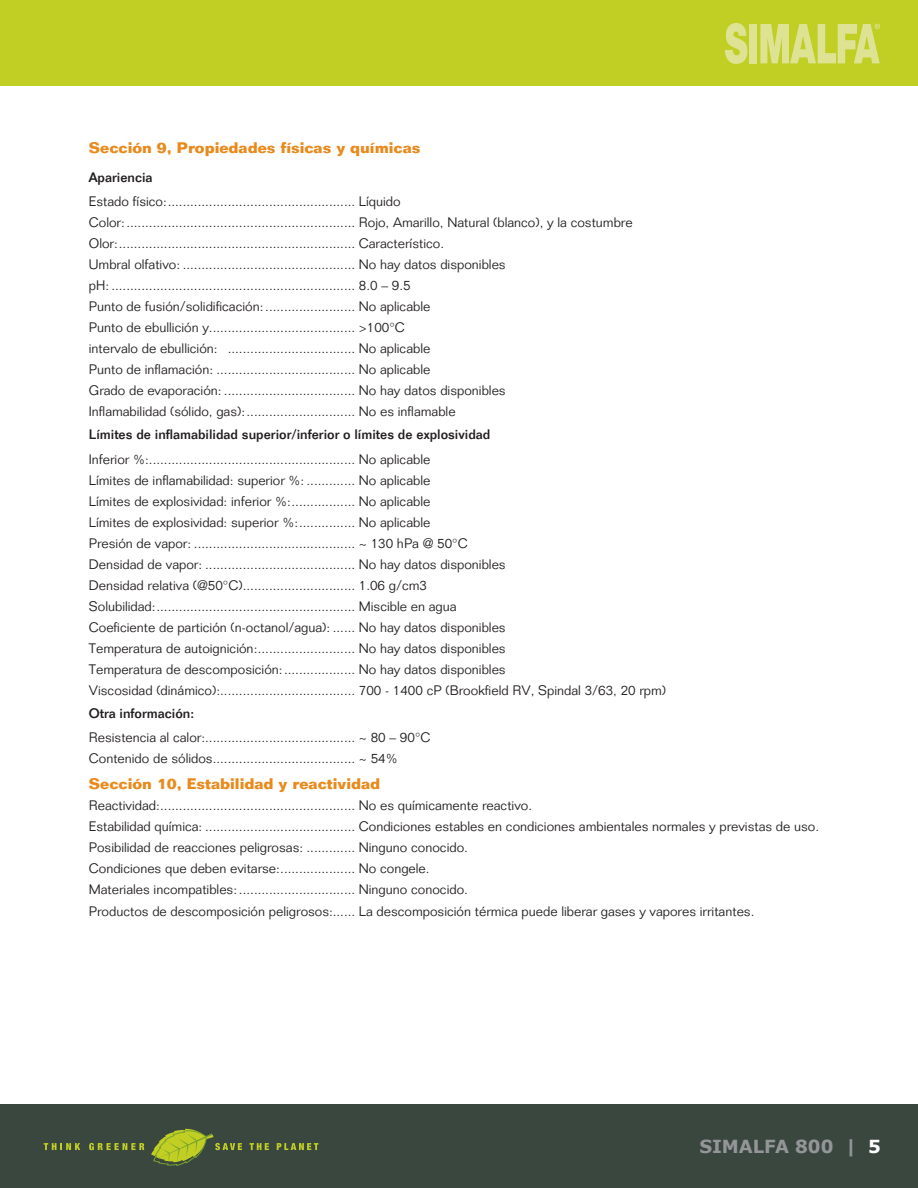
<style>
.page{position:relative;width:918px;height:1188px;background:#fff}
.page>*{position:absolute;margin:0;border:0;box-sizing:border-box;transform-origin:0 0}
.t1{font:700 18px "Verdana";letter-spacing:-.005em;color:#939598}
.t2{font:700 15px "Folio Std";color:#e88a1c}
.t3{font:300 13.5px/21px "Folio Std";color:#231f20}
.t4{font:500 13.5px "Folio Std";color:#231f20}
.s1{color:#fff}
</style>
<div class="page">
<div style="left:0;top:1105px;width:918px;height:83px;background:#3a473f"></div>
<div style="left:0;top:1px;width:918px;height:85px;background:#c1ce23"></div>
<svg style="left:725px;top:23px;width:22px;height:41px"></svg>
<div style="left:750px;top:24px;width:7px;height:39px;background:#dee394"></div>
<svg style="left:760px;top:24px;width:120px;height:39px"></svg>
<svg style="left:44px;top:1143px;width:36px;height:7px"></svg>
<svg style="left:89px;top:1143px;width:55px;height:7px"></svg>
<svg style="left:151px;top:1129px;width:91px;height:37px"></svg>
<svg style="left:249px;top:1143px;width:20px;height:7px"></svg>
<svg style="left:277px;top:1143px;width:41px;height:7px"></svg>
<p class="t2" style="left:89px;top:139px;width:333px">Sección 9, Propiedades físicas y químicas</p>
<p class="t4" style="left:89px;top:169px;width:65px">Apariencia</p>
<p class="t3" style="left:89px;top:191px;width:545px">Estado físico:.................................................. Líquido Color:............................................................. Rojo, Amarillo, Natural (blanco), y la costumbre Olor:............................................................... Característico.<br>Umbral olfativo: .............................................. No hay datos disponibles<br>pH: ................................................................. 8.0 – 9.5<br>Punto de fusión/solidificación:........................ No aplicable<br>Punto de ebullición y....................................... &gt;100°C<br>intervalo de ebullición: .................................. No aplicable<br>Punto de inflamación: ..................................... No aplicable<br>Grado de evaporación: ................................... No hay datos disponibles<br>Inflamabilidad (sólido, gas):............................. No es inflamable</p>
<p class="t4" style="left:89px;top:427px;width:403px">Límites de inflamabilidad superior/inferior o límites de explosividad</p>
<p class="t3" style="left:89px;top:448px;width:579px">Inferior %:....................................................... No aplicable<br>Límites de inflamabilidad: superior %: ............. No aplicable<br>Límites de explosividad: inferior %:................. No aplicable<br>Límites de explosividad: superior %:............... No aplicable<br>Presión de vapor: ........................................... ~ 130 hPa @ 50°C<br>Densidad de vapor: ........................................ No hay datos disponibles<br>Densidad relativa (@50°C).............................. 1.06 g/cm3<br>Solubilidad:..................................................... Miscible en agua<br>Coeficiente de partición (n-octanol/agua): ...... No hay datos disponibles<br>Temperatura de autoignición:.......................... No hay datos disponibles<br>Temperatura de descomposición:................... No hay datos disponibles<br>Viscosidad (dinámico):.................................... 700 - 1400 cP (Brookfield RV, Spindal 3/63, 20 rpm)</p>
<p class="t4" style="left:89px;top:705px;width:107px">Otra información:</p>
<p class="t3" style="left:89px;top:727px;width:343px">Resistencia al calor:........................................ ~ 80 – 90°C<br>Contenido de sólidos...................................... ~ 54%</p>
<p class="t2" style="left:89px;top:774px;width:293px">Sección 10, Estabilidad y reactividad</p>
<p class="t3" style="left:89px;top:794px;width:732px">Reactividad:.................................................... No es químicamente reactivo.<br>Estabilidad química: ........................................ Condiciones estables en condiciones ambientales normales y previstas de uso.<br>Posibilidad de reacciones peligrosas: ............. Ninguno conocido.<br>Condiciones que deben evitarse:.................... No congele.<br>Materiales incompatibles:............................... Ninguno conocido.</p>
<p class="t3" style="left:89px;top:901px;width:667px">Productos de descomposición peligrosos:...... La descomposición térmica puede liberar gases y vapores irritantes.</p>
<h1 class="t1" style="left:699px;top:1134px;width:183px">SIMALFA 800 | <span class="s1">5</span></h1>
</div>
